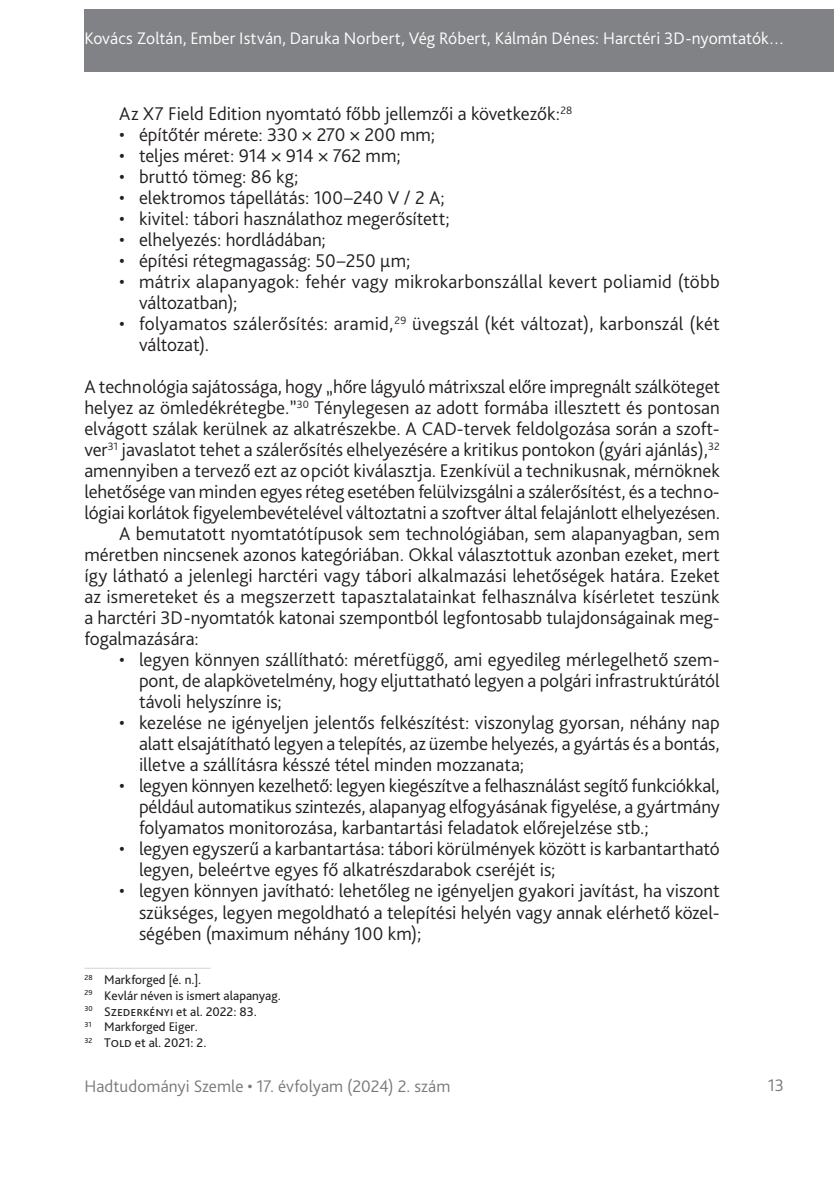
<style>
.page{position:relative;width:834px;height:1181px;background:#fff}
.page>*{position:absolute;margin:0;border:0;box-sizing:border-box;transform-origin:0 0}
._2__Body_1st__3mm{font:300 19.25px/21px "Bliss Pro";color:#231f20;text-align:justify}
._1__Body{font:300 19.25px/21px "Bliss Pro";letter-spacing:.005em;color:#231f20;text-align:justify}
.t1{font:300 17.5px "Bliss Pro";letter-spacing:.005em;color:#fff}
.t2{font:300 17.5px "Bliss Pro";letter-spacing:.005em;color:#767a7c}
.Lábjegyzet{font:13.12px "Bliss Pro";color:#231f20}
</style>
<div class="page">
<div style="left:84px;top:9px;width:749px;height:63px;background:#808285"></div>
<hr style="left:84px;top:968px;width:126px;height:1px;background:#d1d2d4">
<p class="t1" style="left:84px;top:27px;width:701px">Kovács Zoltán, Ember István, Daruka Norbert, Vég Róbert, Kálmán Dénes: Harctéri 3D-nyomtatók…</p>
<p class="_1__Body" style="left:119px;top:103px;width:454px">Az X7 Field Edition nyomtató főbb jellemzői a következők:<sup>28</sup></p>
<p class="_2__Body_1st__3mm" style="left:119px;top:124px;width:317px">• építőtér mérete: 330 × 270 × 200 mm;</p>
<p class="_2__Body_1st__3mm" style="left:119px;top:145px;width:283px">• teljes méret: 914 × 914 × 762 mm;</p>
<p class="_2__Body_1st__3mm" style="left:119px;top:166px;width:181px">• bruttó tömeg: 86 kg;</p>
<p class="_2__Body_1st__3mm" style="left:119px;top:187px;width:327px">• elektromos tápellátás: 100–240 V / 2 A;</p>
<p class="_2__Body_1st__3mm" style="left:119px;top:208px;width:332px">• kivitel: tábori használathoz megerősített;</p>
<p class="_2__Body_1st__3mm" style="left:119px;top:229px;width:208px">• elhelyezés: hordládában;</p>
<p class="_2__Body_1st__3mm" style="left:119px;top:250px;width:292px">• építési rétegmagasság: 50–250 µm;</p>
<p class="_2__Body_1st__3mm" style="left:139px;top:271px;width:582px;text-indent:-20px">• mátrix alapanyagok: fehér vagy mikrokarbonszállal kevert poliamid (több változatban);</p>
<p class="_2__Body_1st__3mm" style="left:139px;top:313px;width:582px;text-indent:-20px">• folyamatos szálerősítés: aramid,<sup>29</sup> üvegszál (két változat), karbonszál (két változat).</p>
<p class="_2__Body_1st__3mm" style="left:84px;top:376px;width:637px">A technológia sajátossága, hogy „hőre lágyuló mátrixszal előre impregnált szálköteget helyez az ömledékrétegbe.”<sup>30</sup> Ténylegesen az adott formába illesztett és pontosan elvágott szálak kerülnek az alkatrészekbe. A CAD-tervek feldolgozása során a szoft&shy;ver<sup>31</sup> javaslatot tehet a szálerősítés elhelyezésére a kritikus pontokon (gyári ajánlás),<sup>32 </sup>amennyiben a tervező ezt az opciót kiválasztja. Ezenkívül a technikusnak, mérnöknek lehetősége van minden egyes réteg esetében felülvizsgálni a szálerősítést, és a techno&shy;lógiai korlátok figyelembevételével változtatni a szoftver által felajánlott elhelyezésen.</p>
<p class="_1__Body" style="left:84px;top:523px;width:637px;text-indent:35px">A bemutatott nyomtatótípusok sem technológiában, sem alapanyagban, sem méretben nincsenek azonos kategóriában. Okkal választottuk azonban ezeket, mert így látható a jelenlegi harctéri vagy tábori alkalmazási lehetőségek határa. Ezeket az ismereteket és a megszerzett tapasztalatainkat felhasználva kísérletet teszünk a harctéri 3D-nyomtatók katonai szempontból legfontosabb tulajdonságainak meg&shy;fogalmazására:</p>
<p class="_2__Body_1st__3mm" style="left:139px;top:649px;width:582px;text-indent:-20px">• legyen könnyen szállítható: méretfüggő, ami egyedileg mérlegelhető szem&shy;pont, de alapkövetelmény, hogy eljuttatható legyen a polgári infrastruktúrától távoli helyszínre is;</p>
<p class="_2__Body_1st__3mm" style="left:139px;top:712px;width:582px;text-indent:-20px">• kezelése ne igényeljen jelentős felkészítést: viszonylag gyorsan, néhány nap alatt elsajátítható legyen a telepítés, az üzembe helyezés, a gyártás és a bontás, illetve a szállításra késszé tétel minden mozzanata;</p>
<p class="_2__Body_1st__3mm" style="left:139px;top:775px;width:582px;text-indent:-20px">• legyen könnyen kezelhető: legyen kiegészítve a felhasználást segítő funkciókkal, például automatikus szintezés, alapanyag elfogyásának figyelése, a gyártmány folyamatos monitorozása, karbantartási feladatok előrejelzése stb.;</p>
<p class="_2__Body_1st__3mm" style="left:139px;top:838px;width:582px;text-indent:-20px">• legyen egyszerű a karbantartása: tábori körülmények között is karbantartható legyen, beleértve egyes fő alkatrészdarabok cseréjét is;</p>
<p class="_2__Body_1st__3mm" style="left:139px;top:880px;width:582px;text-indent:-20px">• legyen könnyen javítható: lehetőleg ne igényeljen gyakori javítást, ha viszont szükséges, legyen megoldható a telepítési helyén vagy annak elérhető közel&shy;ségében (maximum néhány 100 km);</p>
<p class="Lábjegyzet" style="left:84px;top:971px;width:118px"><sup>28</sup> Markforged [é. n.].</p>
<p class="Lábjegyzet" style="left:84px;top:987px;width:198px"><sup>29</sup> Kevlár néven is ismert alapanyag.</p>
<p class="Lábjegyzet" style="left:84px;top:1003px;width:174px"><sup>30</sup> Szederkényi et al. 2022: 83.</p>
<p class="Lábjegyzet" style="left:84px;top:1018px;width:115px"><sup>31</sup> Markforged Eiger.</p>
<p class="Lábjegyzet" style="left:84px;top:1034px;width:124px"><sup>32</sup> Told et al. 2021: 2.</p>
<p class="t2" style="left:84px;top:1075px;width:367px">Hadtudományi Szemle • 17. évfolyam (2024) 2. szám</p>
<p class="t2" style="left:767px;top:1074px;width:18px">13</p>
</div>
